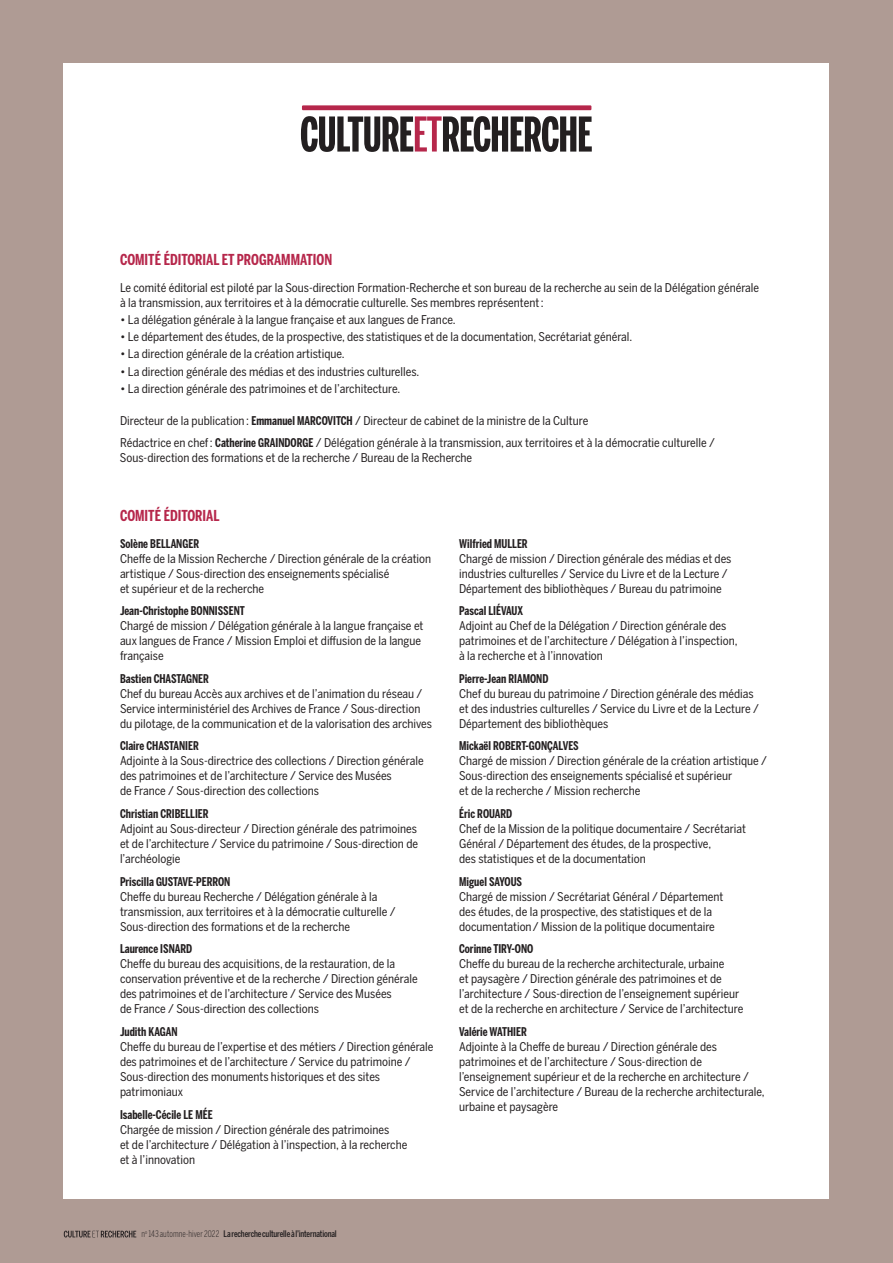
<style>
.page{position:relative;width:893px;height:1263px;background:#af9b94}
.page>*{position:absolute;margin:0;border:0;box-sizing:border-box;transform-origin:0 0}
.t1{font:700 15px "Benton Sans Comp";color:#b6274b}
.t2{font:12px/15px "Benton Sans Cond";color:#231f20}
.t3{font:700 12px "Benton Sans Comp";color:#231f20}
.t4{font:500 9px "Benton Sans Comp";letter-spacing:-.015em;color:#231f20}
.s1{font-family:"Benton Sans Comp";font-weight:700}
.s2{font-weight:300}
</style>
<div class="page">
<div style="left:64px;top:64px;width:765px;height:1135px;background:#fff"></div>
<svg style="left:64px;top:1231px;width:72px;height:6px"></svg>
<div style="left:302px;top:105px;width:289px;height:5px;background:#b6274b"></div>
<svg style="left:301px;top:116px;width:291px;height:36px"></svg>
<p class="t1" style="left:120px;top:251px;width:214px">COMITÉ ÉDITORIAL ET PROGRAMMATION</p>
<p class="t2" style="left:120px;top:280px;width:641px">Le comité éditorial est piloté par la Sous-direction Formation-Recherche et son bureau de la recherche au sein de la Délégation générale à la transmission, aux territoires et à la démocratie culturelle. Ses membres représentent:</p>
<p class="t2" style="left:120px;top:312px;width:337px">• La délégation générale à la langue française et aux langues de France.</p>
<p class="t2" style="left:120px;top:329px;width:514px">• Le département des études, de la prospective, des statistiques et de la documentation, Secrétariat général.</p>
<p class="t2" style="left:120px;top:346px;width:226px">• La direction générale de la création artistique.</p>
<p class="t2" style="left:120px;top:364px;width:301px">• La direction générale des médias et des industries culturelles.</p>
<p class="t2" style="left:120px;top:381px;width:282px">• La direction générale des patrimoines et de l’architecture.</p>
<p class="t2" style="left:120px;top:409px;width:596px;line-height:22.6px">Directeur de la publication: <span class="s1">Emmanuel MARCOVITCH</span> / Directeur de cabinet de la ministre de la Culture<br>Rédactrice en chef: <span class="s1">Catherine GRAINDORGE</span> / Délégation générale à la transmission, aux territoires et à la démocratie culturelle /</p>
<p class="t2" style="left:120px;top:450px;width:354px">Sous-direction des formations et de la recherche / Bureau de la Recherche</p>
<p class="t1" style="left:120px;top:506px;width:101px">COMITÉ ÉDITORIAL</p>
<p class="t3" style="left:120px;top:536px;width:81px">Solène BELLANGER</p>
<p class="t2" style="left:120px;top:550px;width:313px">Cheffe de la Mission Recherche / Direction générale de la création artistique / Sous-direction des enseignements spécialisé<br>et supérieur et de la recherche</p>
<p class="t3" style="left:120px;top:604px;width:126px">Jean-Christophe BONNISSENT</p>
<p class="t2" style="left:120px;top:618px;width:305px">Chargé de mission / Délégation générale à la langue française et aux langues de France / Mission Emploi et diffusion de la langue française</p>
<p class="t3" style="left:120px;top:671px;width:90px">Bastien CHASTAGNER</p>
<p class="t2" style="left:120px;top:686px;width:313px">Chef du bureau Accès aux archives et de l’animation du réseau /<br>Service interministériel des Archives de France / Sous-direction du pilotage, de la communication et de la valorisation des archives</p>
<p class="t3" style="left:120px;top:739px;width:80px">Claire CHASTANIER</p>
<p class="t2" style="left:120px;top:753px;width:305px">Adjointe à la Sous-directrice des collections / Direction générale des patrimoines et de l’architecture / Service des Musées<br>de France / Sous-direction des collections</p>
<p class="t3" style="left:120px;top:807px;width:90px">Christian CRIBELLIER</p>
<p class="t2" style="left:120px;top:821px;width:300px;text-align:justify">Adjoint au Sous-directeur / Direction générale des patrimoines et de l’architecture / Service du patrimoine / Sous-direction de l’archéologie</p>
<p class="t3" style="left:120px;top:874px;width:112px">Priscilla GUSTAVE-PERRON</p>
<p class="t2" style="left:120px;top:889px;width:277px">Cheffe du bureau Recherche / Délégation générale à la transmission, aux territoires et à la démocratie culturelle /<br>Sous-direction des formations et de la recherche</p>
<p class="t3" style="left:120px;top:942px;width:74px">Laurence ISNARD</p>
<p class="t2" style="left:120px;top:956px;width:299px">Cheffe du bureau des acquisitions, de la restauration, de la conservation préventive et de la recherche / Direction générale des patrimoines et de l’architecture / Service des Musées<br>de France / Sous-direction des collections</p>
<p class="t3" style="left:120px;top:1025px;width:59px">Judith KAGAN</p>
<p class="t2" style="left:120px;top:1039px;width:315px">Cheffe du bureau de l’expertise et des métiers / Direction générale des patrimoines et de l’architecture / Service du patrimoine / Sous-direction des monuments historiques et des sites patrimoniaux</p>
<p class="t3" style="left:120px;top:1107px;width:94px">Isabelle-Cécile LE MÉE</p>
<p class="t2" style="left:120px;top:1122px;width:289px">Chargée de mission / Direction générale des patrimoines<br>et de l’architecture / Délégation à l’inspection, à la recherche et à l’innovation</p>
<p class="t3" style="left:459px;top:536px;width:70px">Wilfried MULLER</p>
<p class="t2" style="left:459px;top:550px;width:274px">Chargé de mission / Direction générale des médias et des industries culturelles / Service du Livre et de la Lecture /<br>Département des bibliothèques / Bureau du patrimoine</p>
<p class="t3" style="left:459px;top:604px;width:65px">Pascal LIÉVAUX</p>
<p class="t2" style="left:459px;top:618px;width:280px">Adjoint au Chef de la Délégation / Direction générale des patrimoines et de l’architecture / Délégation à l’inspection, à la recherche et à l’innovation</p>
<p class="t3" style="left:459px;top:671px;width:91px">Pierre-Jean RIAMOND</p>
<p class="t2" style="left:459px;top:686px;width:301px">Chef du bureau du patrimoine / Direction générale des médias et des industries culturelles / Service du Livre et de la Lecture /<br>Département des bibliothèques</p>
<p class="t3" style="left:459px;top:739px;width:121px">Mickaël ROBERT-GONÇALVES</p>
<p class="t2" style="left:459px;top:753px;width:309px">Chargé de mission / Direction générale de la création artistique /<br>Sous-direction des enseignements spécialisé et supérieur<br>et de la recherche / Mission recherche</p>
<p class="t3" style="left:459px;top:807px;width:55px">Éric ROUARD</p>
<p class="t2" style="left:459px;top:821px;width:288px">Chef de la Mission de la politique documentaire / Secrétariat<br>Général / Département des études, de la prospective,<br>des statistiques et de la documentation</p>
<p class="t3" style="left:459px;top:874px;width:64px">Miguel SAYOUS</p>
<p class="t2" style="left:459px;top:889px;width:266px">Chargé de mission / Secrétariat Général / Département des études, de la prospective, des statistiques et de la documentation / Mission de la politique documentaire</p>
<p class="t3" style="left:459px;top:942px;width:76px">Corinne TIRY-ONO</p>
<p class="t2" style="left:459px;top:956px;width:286px">Cheffe du bureau de la recherche architecturale, urbaine<br>et paysagère / Direction générale des patrimoines et de l’architecture / Sous-direction de l’enseignement supérieur et de la recherche en architecture / Service de l’architecture</p>
<p class="t3" style="left:459px;top:1025px;width:69px">Valérie WATHIER</p>
<p class="t2" style="left:459px;top:1039px;width:307px">Adjointe à la Cheffe de bureau / Direction générale des patrimoines et de l’architecture / Sous-direction de l’enseignement supérieur et de la recherche en architecture / Service de l’architecture / Bureau de la recherche architecturale, urbaine et paysagère</p>
<p class="t4" style="left:141px;top:1229px;width:197px"><span class="s2">n</span><sup>o</sup> <span class="s2">143 automne-hiver 2022</span> La recherche culturelle à l’international</p>
</div>
